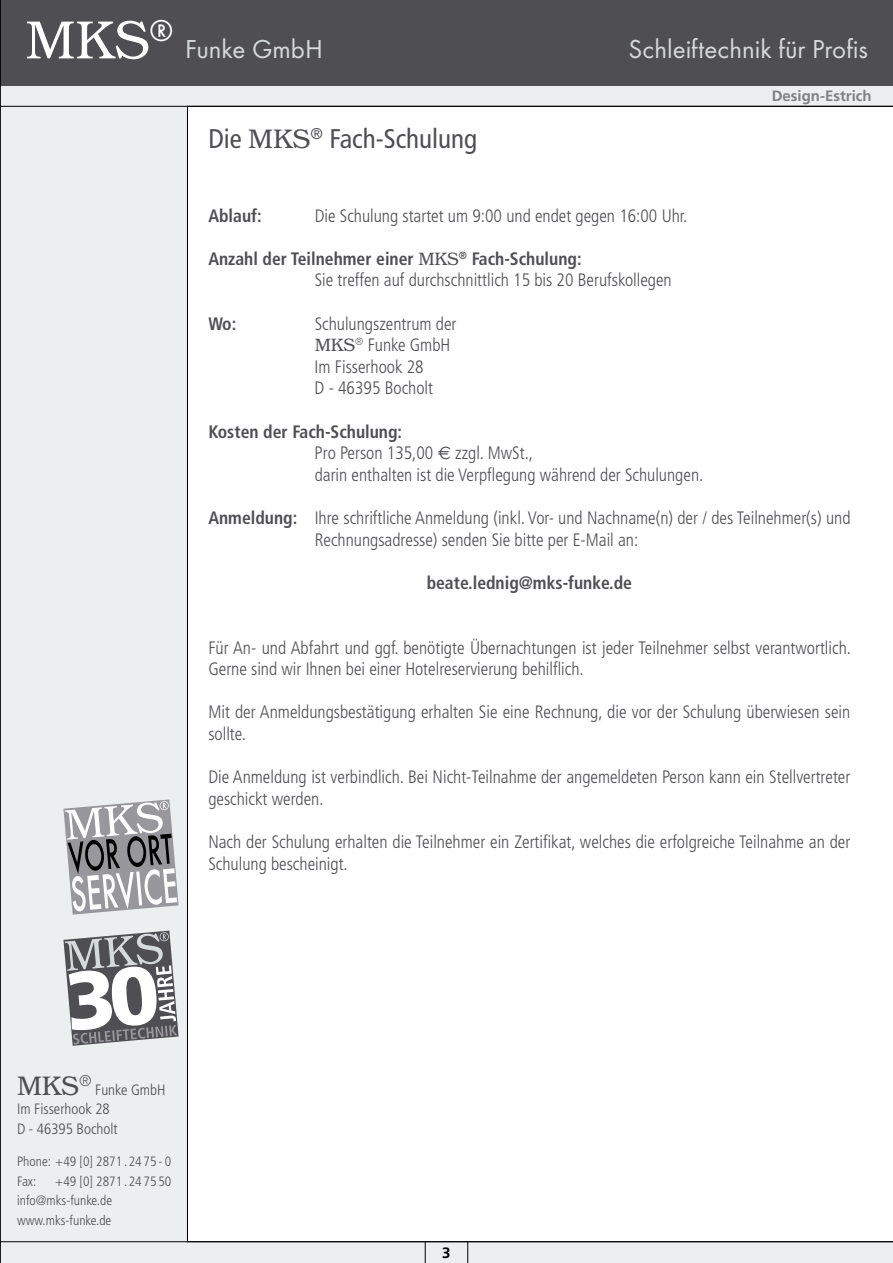
<style>
.page{position:relative;width:893px;height:1263px;background:#eceeef}
.page>*{position:absolute;margin:0;border:0;box-sizing:border-box;transform-origin:0 0}
.t1{font:300 54px "Bookman";color:#fff}
.t2{font:27px "Futura T";color:#d7dadc}
.t3{font:condensed 27px "Frutiger";color:#4f4e53}
.t4{font:300 27px "Bookman";color:#4f4e53}
.t5{font:300 condensed 18px/21.6px "Frutiger";color:#4f4e53}
.t6{font:700 condensed 18px "Frutiger";color:#4f4e53}
.t7{font:300 condensed 15px "Frutiger";color:#4f4e53}
.Kapitel_rechts{font:700 15px "Frutiger";color:#807f83}
.t8{font:700 15px "Frutiger";color:#000}
.t9{font:300 condensed 13.5px "Frutiger";color:#4f4e53}
.s1{font-family:"ITC Bookman Light A";font-stretch:normal}
.s2{font-family:"ITC Bookman Light A";font-weight:400;font-stretch:normal}
.s3{font-family:"Euro Sig";font-weight:400;font-stretch:normal}
.s4{font-weight:700}
</style>
<div class="page">
<div style="left:0;top:0;width:893px;height:85px;background:#4f4e53"></div>
<div style="left:187px;top:107px;width:706px;height:1134px;background:#fff"></div>
<hr style="left:0;top:106px;width:893px;height:1px;background:#000">
<hr style="left:0;top:1241px;width:893px;height:1px;background:#000">
<hr style="left:0;top:0;width:1px;height:1263px;background:#000">
<svg style="left:425px;top:1242px;width:1px;height:21px"></svg>
<svg style="left:467px;top:1242px;width:1px;height:21px"></svg>
<svg style="left:63px;top:930px;width:116px;height:116px"></svg>
<svg style="left:63px;top:799px;width:116px;height:116px"></svg>
<h1 class="t1" style="left:26px;top:9px;width:149px">MKS<sup>®</sup></h1>
<h2 class="t2" style="left:185px;top:34px;width:139px">Funke GmbH</h2>
<h2 class="t2" style="left:628px;top:34px;width:241px">Schleiftechnik für Profis</h2>
<p class="t3" style="left:208px;top:123px;width:270px">Die <span class="s1">MKS</span><sup>®</sup> Fach-Schulung</p>
<p class="Kapitel_rechts" style="left:772px;top:87px;width:101px">Design-Estrich</p>
<p class="t6" style="left:208px;top:205px;width:55px">Ablauf:</p>
<p class="t5" style="left:315px;top:205px;width:374px">Die Schulung startet um 9:00 und endet gegen 16:00 Uhr.</p>
<p class="t6" style="left:208px;top:248px;width:375px">Anzahl der Teilnehmer einer <span class="s2">MKS</span><sup>®</sup> Fach-Schulung:</p>
<p class="t5" style="left:315px;top:270px;width:359px">Sie treffen auf durchschnittlich 15 bis 20 Berufskollegen</p>
<p class="t6" style="left:208px;top:313px;width:29px">Wo:</p>
<p class="t5" style="left:315px;top:313px;width:143px">Schulungszentrum der</p>
<p class="t5" style="left:315px;top:334px;width:137px"><span class="s2">MKS</span><sup>®</sup> Funke GmbH</p>
<p class="t5" style="left:315px;top:356px;width:111px">Im Fisserhook 28</p>
<p class="t5" style="left:315px;top:378px;width:120px">D - 46395 Bocholt</p>
<p class="t6" style="left:208px;top:421px;width:195px">Kosten der Fach-Schulung:</p>
<p class="t5" style="left:315px;top:442px;width:220px">Pro Person 135,00 <span class="s3">€</span> zzgl. MwSt.,</p>
<p class="t5" style="left:315px;top:464px;width:390px">darin enthalten ist die Verpflegung während der Schulungen.</p>
<p class="t5" style="left:315px;top:507px;width:537px;text-indent:-106px"><span class="s4">Anmeldung:</span> Ihre schriftliche Anmeldung (inkl. Vor- und Nachname(n) der / des Teilnehmer(s) und<br>Rechnungsadresse) senden Sie bitte per E-Mail an:</p>
<p class="t6" style="left:427px;top:572px;width:207px">beate.lednig@mks-funke.de</p>
<p class="t5" style="left:208px;top:637px;width:644px">Für An- und Abfahrt und ggf. benötigte Übernachtungen ist jeder Teilnehmer selbst verantwortlich.<br>Gerne sind wir Ihnen bei einer Hotelreservierung behilflich.</p>
<p class="t5" style="left:208px;top:702px;width:643px">Mit der Anmeldungsbestätigung erhalten Sie eine Rechnung, die vor der Schulung überwiesen sein sollte.</p>
<p class="t5" style="left:208px;top:766px;width:643px">Die Anmeldung ist verbindlich. Bei Nicht-Teilnahme der angemeldeten Person kann ein Stellvertreter geschickt werden.</p>
<p class="t5" style="left:208px;top:831px;width:643px">Nach der Schulung erhalten die Teilnehmer ein Zertifikat, welches die erfolgreiche Teilnahme an der<br>Schulung bescheinigt.</p>
<p class="t4" style="left:17px;top:1070px;width:76px">MKS<sup>®</sup></p>
<p class="t7" style="left:95px;top:1081px;width:72px">Funke GmbH</p>
<p class="t7" style="left:17px;top:1101px;width:94px">Im Fisserhook 28</p>
<p class="t7" style="left:17px;top:1120px;width:102px">D - 46395 Bocholt</p>
<p class="t9" style="left:17px;top:1154px;width:156px">Phone: +49 [0] 2871 . 24 75 - 0</p>
<p class="t9" style="left:17px;top:1173px;width:21px">Fax:</p>
<p class="t9" style="left:55px;top:1173px;width:118px">+49 [0] 2871 . 24 75 50</p>
<p class="t9" style="left:17px;top:1193px;width:97px">info@mks-funke.de</p>
<p class="t9" style="left:17px;top:1212px;width:96px">www.mks-funke.de</p>
<p class="t8" style="left:442px;top:1243px;width:10px">3</p>
</div>
